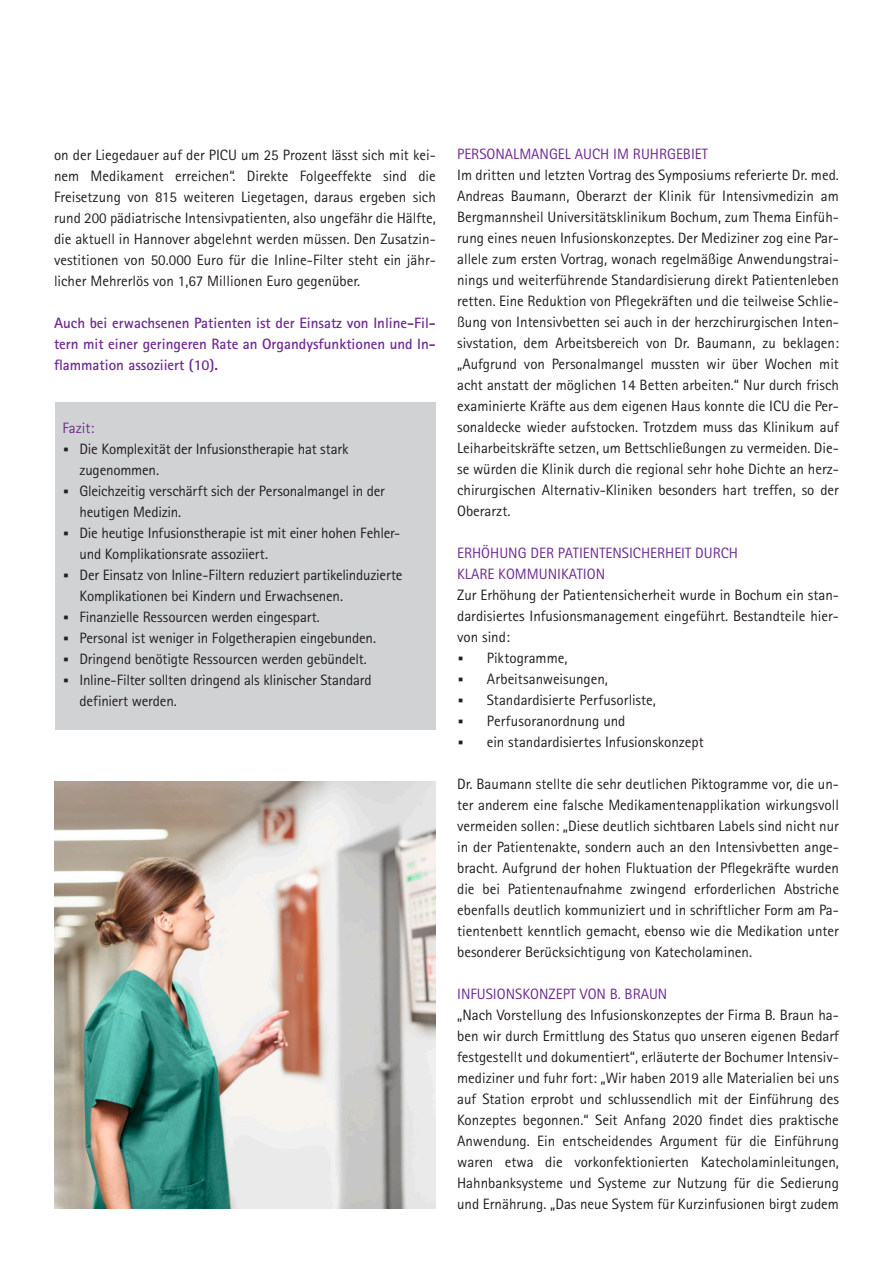
<style>
.page{position:relative;width:893px;height:1263px;background:#fff}
.page>*{position:absolute;margin:0;border:0;box-sizing:border-box;transform-origin:0 0}
.t1{font:15px/21px "Rotis Sans Serif";color:#231f20;text-align:justify}
.t2{font:15px/21px "Rotis Sans Serif Pro";letter-spacing:-.01em;color:#231f20}
.t3{font:700 15px/21px "Rotis Sans Serif";color:#702b91;text-align:justify}
.Zwischenüberschrift{font:15px/21px "Rotis Sans Serif";color:#702b91}
.s1{font-weight:800;font-size:30px}
</style>
<div class="page">
<div style="left:55px;top:402px;width:380px;height:328px;background:#d1d2d4"></div>
<img style="left:54px;top:782px;width:382px;height:427px">
<p class="t1" style="left:54px;top:145px;width:383px">on der Liegedauer auf der PICU um 25 Prozent lässt sich mit kei&shy;nem Medikament erreichen“. Direkte Folgeeffekte sind die Freisetzung von 815 weiteren Liegetagen, daraus ergeben sich rund 200 pädiatrische Intensivpatienten, also ungefähr die Hälfte, die aktuell in Hannover abgelehnt werden müssen. Den Zusatzin&shy;vestitionen von 50.000 Euro für die Inline-Filter steht ein jähr&shy;licher Mehrerlös von 1,67 Millionen Euro gegenüber.</p>
<p class="t3" style="left:54px;top:312px;width:383px">Auch bei erwachsenen Patienten ist der Einsatz von Inline-Fil&shy;tern mit einer geringeren Rate an Organdysfunktionen und In&shy;flammation assoziiert (10).</p>
<p class="Zwischenüberschrift" style="left:63px;top:418px;width:33px">Fazit:</p>
<p class="t2" style="left:80px;top:439px;width:271px;text-indent:-17px"><span class="s1">·</span> Die Komplexität der Infusionstherapie hat stark zugenommen.</p>
<p class="t2" style="left:80px;top:481px;width:307px;text-indent:-17px"><span class="s1">·</span> Gleichzeitig verschärft sich der Personalmangel in der heutigen Medizin.</p>
<p class="t2" style="left:80px;top:523px;width:322px;text-indent:-17px"><span class="s1">·</span> Die heutige Infusionstherapie ist mit einer hohen Fehler&shy;und Komplikationsrate assoziiert.</p>
<p class="t2" style="left:80px;top:565px;width:324px;text-indent:-17px"><span class="s1">·</span> Der Einsatz von Inline-Filtern reduziert partikelinduzierte<br>Komplikationen bei Kindern und Erwachsenen.</p>
<p class="t2" style="left:63px;top:607px;width:259px"><span class="s1">·</span> Finanzielle Ressourcen werden eingespart.</p>
<p class="t2" style="left:63px;top:628px;width:315px"><span class="s1">·</span> Personal ist weniger in Folgetherapien eingebunden.</p>
<p class="t2" style="left:63px;top:649px;width:306px"><span class="s1">·</span> Dringend benötigte Ressourcen werden gebündelt.</p>
<p class="t2" style="left:80px;top:670px;width:294px;text-indent:-17px"><span class="s1">·</span> Inline-Filter sollten dringend als klinischer Standard definiert werden.</p>
<p class="Zwischenüberschrift" style="left:457px;top:144px;width:252px">PERSONALMANGEL AUCH IM RUHRGEBIET</p>
<p class="t1" style="left:457px;top:165px;width:383px">Im dritten und letzten Vortrag des Symposiums referierte Dr. med.<br>Andreas Baumann, Oberarzt der Klinik für Intensivmedizin am Bergmannsheil Universitätsklinikum Bochum, zum Thema Einfüh&shy;rung eines neuen Infusionskonzeptes. Der Mediziner zog eine Par&shy;allele zum ersten Vortrag, wonach regelmäßige Anwendungstrai&shy;nings und weiterführende Standardisierung direkt Patientenleben retten. Eine Reduktion von Pflegekräften und die teilweise Schlie&shy;ßung von Intensivbetten sei auch in der herzchirurgischen Inten&shy;sivstation, dem Arbeitsbereich von Dr. Baumann, zu beklagen: „Aufgrund von Personalmangel mussten wir über Wochen mit acht anstatt der möglichen 14 Betten arbeiten.“ Nur durch frisch examinierte Kräfte aus dem eigenen Haus konnte die ICU die Per&shy;sonaldecke wieder aufstocken. Trotzdem muss das Klinikum auf Leiharbeitskräfte setzen, um Bettschließungen zu vermeiden. Die&shy;se würden die Klinik durch die regional sehr hohe Dichte an herz&shy;chirurgischen Alternativ-Kliniken besonders hart treffen, so der Oberarzt.</p>
<p class="Zwischenüberschrift" style="left:457px;top:543px;width:282px">ERHÖHUNG DER PATIENTENSICHERHEIT DURCH<br>KLARE KOMMUNIKATION</p>
<p class="t1" style="left:457px;top:585px;width:383px">Zur Erhöhung der Patientensicherheit wurde in Bochum ein stan&shy;dardisiertes Infusionsmanagement eingeführt. Bestandteile hier&shy;von sind:</p>
<p class="t2" style="left:457px;top:648px;width:112px"><span class="s1">·</span> Piktogramme,</p>
<p class="t2" style="left:457px;top:669px;width:152px"><span class="s1">·</span> Arbeitsanweisungen,</p>
<p class="t2" style="left:457px;top:690px;width:200px"><span class="s1">·</span> Standardisierte Perfusorliste,</p>
<p class="t2" style="left:457px;top:711px;width:170px"><span class="s1">·</span> Perfusoranordnung und</p>
<p class="t2" style="left:457px;top:732px;width:248px"><span class="s1">·</span> ein standardisiertes Infusionskonzept</p>
<p class="t1" style="left:457px;top:774px;width:383px">Dr. Baumann stellte die sehr deutlichen Piktogramme vor, die un&shy;ter anderem eine falsche Medikamentenapplikation wirkungsvoll vermeiden sollen: „Diese deutlich sichtbaren Labels sind nicht nur in der Patientenakte, sondern auch an den Intensivbetten ange&shy;bracht. Aufgrund der hohen Fluktuation der Pflegekräfte wurden die bei Patientenaufnahme zwingend erforderlichen Abstriche ebenfalls deutlich kommuniziert und in schriftlicher Form am Pa&shy;tientenbett kenntlich gemacht, ebenso wie die Medikation unter besonderer Berücksichtigung von Katecholaminen.</p>
<p class="Zwischenüberschrift" style="left:457px;top:984px;width:212px">INFUSIONSKONZEPT VON B. BRAUN</p>
<p class="t1" style="left:457px;top:1005px;width:383px">„Nach Vorstellung des Infusionskonzeptes der Firma B. Braun ha&shy;ben wir durch Ermittlung des Status quo unseren eigenen Bedarf festgestellt und dokumentiert“, erläuterte der Bochumer Intensiv&shy;mediziner und fuhr fort: „Wir haben 2019 alle Materialien bei uns auf Station erprobt und schlussendlich mit der Einführung des Konzeptes begonnen.“ Seit Anfang 2020 findet dies praktische Anwendung. Ein entscheidendes Argument für die Einführung waren etwa die vorkonfektionierten Katecholaminleitungen, Hahnbanksysteme und Systeme zur Nutzung für die Sedierung und Ernährung. „Das neue System für Kurzinfusionen birgt zudem</p>
</div>
